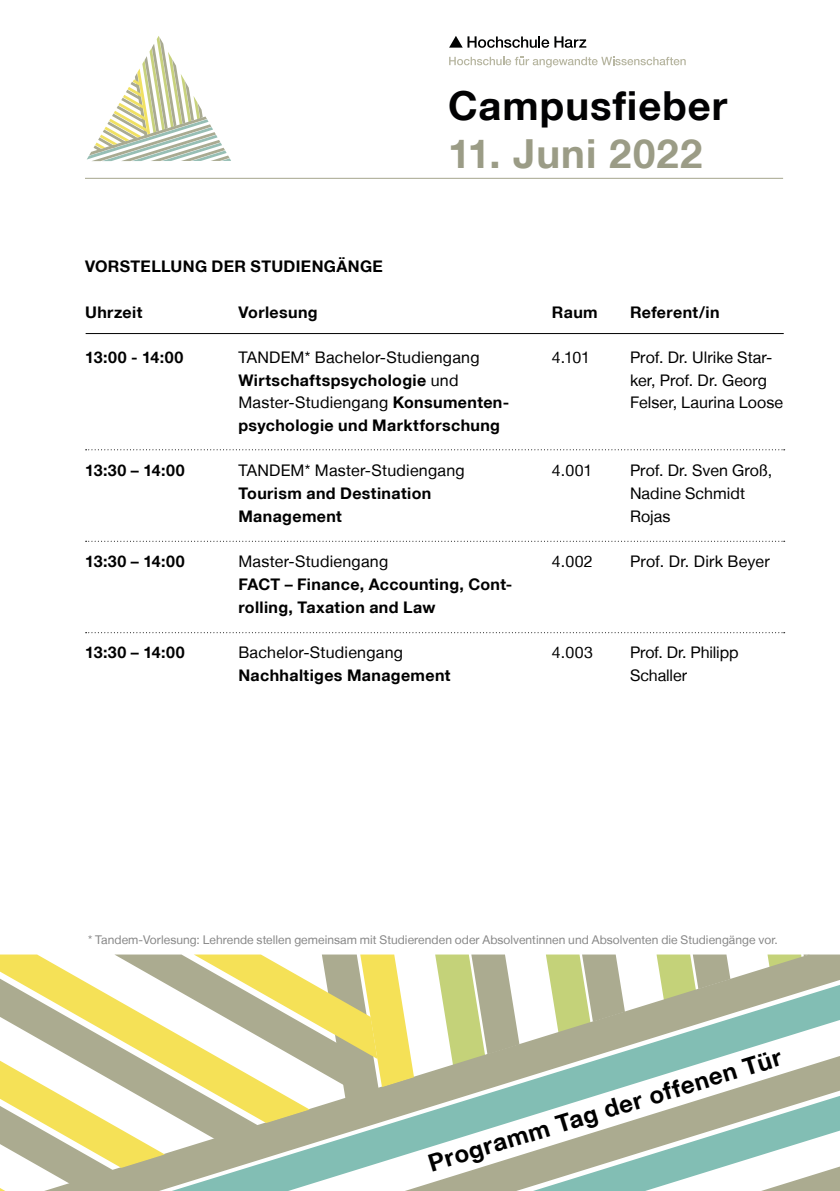
<style>
.page{position:relative;width:840px;height:1191px;background:#fff}
.page>*{position:absolute;margin:0;border:0;box-sizing:border-box;transform-origin:0 0}
.t1{font:700 40px "Helvetica Neue LT";letter-spacing:.025em;color:#020203}
.t2{font:700 40px "Helvetica Neue LT";letter-spacing:.03em;color:#9b9c86}
.t3{font:700 24px "Helvetica Neue LT";color:#000}
.t4{font:700 16px/22.6px "Helvetica Neue LT";letter-spacing:.025em;color:#000}
.t5{font:16px/22.6px "Helvetica Neue LT";letter-spacing:.005em;color:#000}
.t6{font:12px "Helvetica Neue LT";letter-spacing:.005em;color:#878787}
.s1{font-weight:400}
</style>
<div class="page">
<svg style="left:519px;top:967px;width:320px;height:89px"></svg>
<svg style="left:414px;top:1056px;width:425px;height:135px"></svg>
<svg style="left:532px;top:1095px;width:307px;height:96px"></svg>
<svg style="left:435px;top:954px;width:84px;height:141px"></svg>
<svg style="left:545px;top:954px;width:79px;height:105px;background:#bdc299"></svg>
<svg style="left:656px;top:954px;width:74px;height:74px;background:#b8bd96"></svg>
<svg style="left:767px;top:954px;width:72px;height:41px;background:#b2b699"></svg>
<svg style="left:0;top:954px;width:414px;height:237px"></svg>
<svg style="left:87px;top:36px;width:144px;height:125px"></svg>
<svg style="left:449px;top:36px;width:137px;height:12px"></svg>
<svg style="left:449px;top:56px;width:236px;height:12px"></svg>
<hr style="left:85px;top:178px;width:697px;height:1px;background:#a6a68e">
<hr style="left:86px;top:333px;width:697px;height:1px;background:#000">
<svg style="left:86px;top:449px;width:698px;height:1px"></svg>
<svg style="left:86px;top:541px;width:698px;height:1px"></svg>
<svg style="left:86px;top:632px;width:698px;height:1px"></svg>
<h1 class="t1" style="left:448px;top:81px;width:280px">Campusfieber</h1>
<h1 class="t2" style="left:448px;top:129px;width:255px">11. Juni 2022</h1>
<p class="t4" style="left:85px;top:255px;width:299px">VORSTELLUNG DER STUDIENGÄNGE</p>
<p class="t4" style="left:85px;top:300px;width:59px">Uhrzeit</p>
<p class="t4" style="left:85px;top:345px;width:100px">13:00 - 14:00</p>
<p class="t4" style="left:238px;top:300px;width:81px">Vorlesung</p>
<p class="t4" style="left:238px;top:345px;width:272px"><span class="s1">TANDEM* Bachelor-Studiengang<br></span>Wirtschaftspsychologie <span class="s1">und<br>Master-Studiengang</span> Konsumenten&shy;psychologie und Marktforschung</p>
<p class="t5" style="left:238px;top:459px;width:228px">TANDEM* Master-Studiengang</p>
<p class="t4" style="left:238px;top:482px;width:194px">Tourism and Destination<br>Management</p>
<p class="t5" style="left:238px;top:550px;width:151px">Master-Studiengang</p>
<p class="t4" style="left:238px;top:572px;width:275px">FACT – Finance, Accounting, Cont&shy;rolling, Taxation and Law</p>
<p class="t5" style="left:238px;top:640px;width:166px">Bachelor-Studiengang</p>
<p class="t4" style="left:238px;top:663px;width:213px">Nachhaltiges Management</p>
<p class="t4" style="left:85px;top:459px;width:101px">13:30 – 14:00</p>
<p class="t4" style="left:85px;top:550px;width:101px">13:30 – 14:00</p>
<p class="t4" style="left:85px;top:640px;width:101px">13:30 – 14:00</p>
<p class="t4" style="left:551px;top:300px;width:47px">Raum</p>
<p class="t5" style="left:551px;top:346px;width:40px">4.101</p>
<p class="t4" style="left:629px;top:300px;width:91px">Referent/in</p>
<p class="t5" style="left:629px;top:346px;width:155px">Prof. Dr. Ulrike Star&shy;ker, Prof. Dr. Georg<br>Felser, Laurina Loose</p>
<p class="t5" style="left:551px;top:459px;width:42px">4.001</p>
<p class="t5" style="left:551px;top:550px;width:42px">4.002</p>
<p class="t5" style="left:629px;top:459px;width:144px">Prof. Dr. Sven Groß,<br>Nadine Schmidt<br>Rojas</p>
<p class="t5" style="left:629px;top:550px;width:141px">Prof. Dr. Dirk Beyer</p>
<p class="t5" style="left:551px;top:640px;width:42px">4.003</p>
<p class="t5" style="left:629px;top:640px;width:110px">Prof. Dr. Philipp<br>Schaller</p>
<p class="t6" style="left:88px;top:932px;width:691px">* Tandem-Vorlesung: Lehrende stellen gemeinsam mit Studierenden oder Absolventinnen und Absolventen die Studiengänge vor.</p>
<h2 class="t3" style="left:424px;top:1149px;width:369px;rotate:-17deg">Programm Tag der offenen Tür</h2>
</div>
